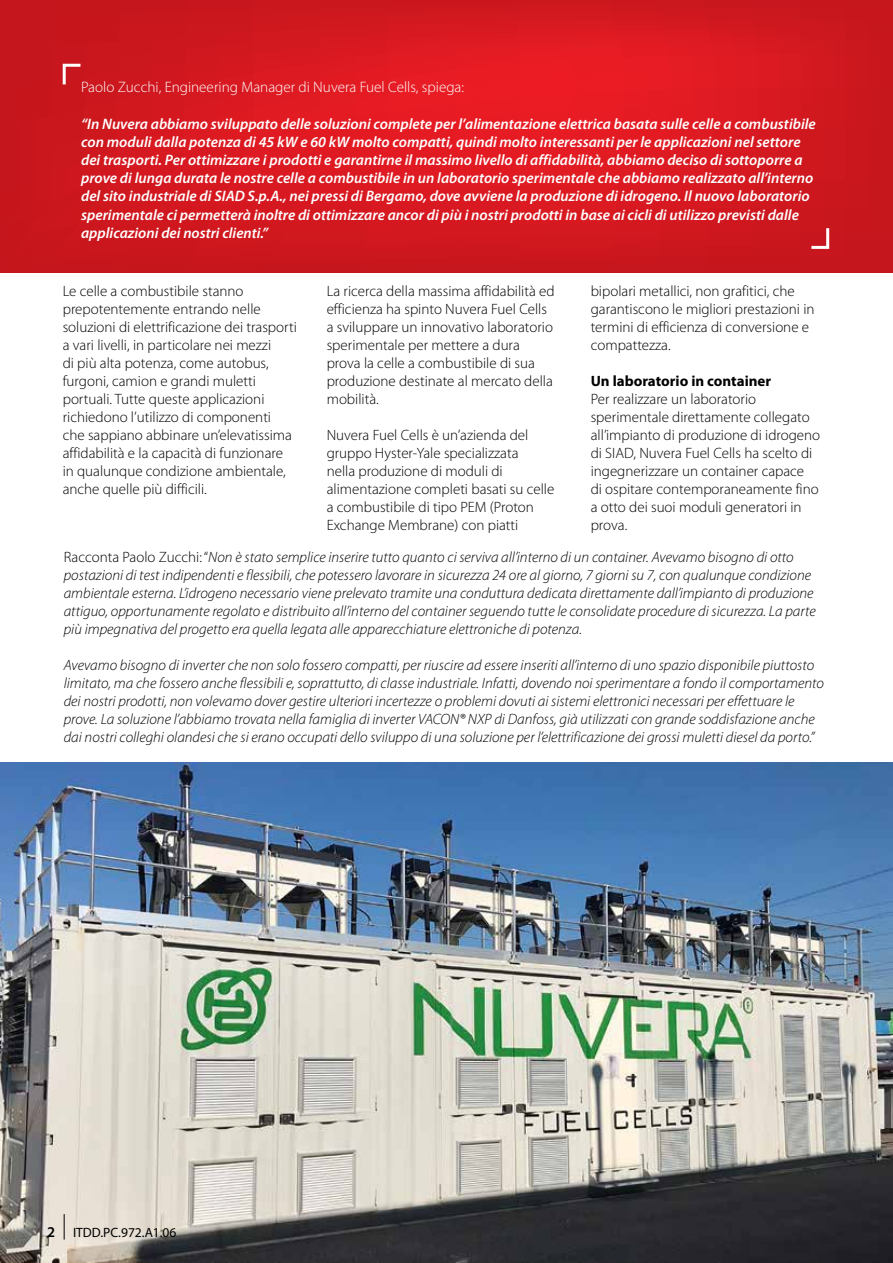
<style>
.page{position:relative;width:893px;height:1263px;background:#fff}
.page>*{position:absolute;margin:0;border:0;box-sizing:border-box;transform-origin:0 0}
.t1{font:italic 600 15.15px/18.1px "Myriad Pro";color:#fff}
.t2{font:300 15.15px "Myriad Pro";color:#fff}
.t3{font:italic 300 15px/18px "Myriad Pro";color:#000}
.t4{font:300 15px/18px "Myriad Pro";color:#000}
.t5{font:700 15px "Myriad Pro";color:#000}
.t6{font:13.5px "Myriad Pro";color:#000}
.s1{font-size:15px}
.s2{font-style:normal}
.s3{font-weight:600;font-size:15px}
</style>
<div class="page">
<img style="left:0;top:763px;width:893px;height:500px">
<svg style="left:0;top:0;width:893px;height:272px;background:#d4181f"></svg>
<svg style="left:64px;top:1214px;width:1px;height:25px"></svg>
<svg style="left:808px;top:225px;width:23px;height:25px"></svg>
<svg style="left:61px;top:62px;width:22px;height:25px"></svg>
<p class="t2" style="left:81px;top:79px;width:384px">Paolo Zucchi, Engineering Manager di Nuvera Fuel Cells, spiega:</p>
<p class="t1" style="left:81px;top:115px;width:736px">“In Nuvera abbiamo sviluppato delle soluzioni complete per l’alimentazione elettrica basata sulle celle a combustibile con moduli dalla potenza di 45 kW e 60 kW molto compatti, quindi molto interessanti per le applicazioni nel settore dei trasporti. Per ottimizzare i prodotti e garantirne il massimo livello di affidabilità, abbiamo deciso di sottoporre a prove di lunga durata le nostre celle a combustibile in un laboratorio sperimentale che abbiamo realizzato all’interno del sito industriale di SIAD S.p.A., nei pressi di Bergamo, dove avviene la produzione di idrogeno. Il nuovo laboratorio sperimentale ci permetterà inoltre di ottimizzare ancor di più i nostri prodotti in base ai cicli di utilizzo previsti dalle applicazioni dei <span class="s1">nostri clienti.”</span></p>
<p class="t4" style="left:63px;top:282px;width:236px">Le celle a combustibile stanno prepotentemente entrando nelle soluzioni di elettrificazione dei trasporti a vari livelli, in particolare nei mezzi<br>di più alta potenza, come autobus, furgoni, camion e grandi muletti portuali. Tutte queste applicazioni richiedono l’utilizzo di componenti che sappiano abbinare un’elevatissima affidabilità e la capacità di funzionare in qualunque condizione ambientale, anche quelle più difficili.</p>
<p class="t4" style="left:327px;top:282px;width:229px">La ricerca della massima affidabilità ed efficienza ha spinto Nuvera Fuel Cells a sviluppare un innovativo laboratorio sperimentale per mettere a dura prova la celle a combustibile di sua produzione destinate al mercato della mobilità.</p>
<p class="t4" style="left:591px;top:282px;width:225px">bipolari metallici, non grafitici, che garantiscono le migliori prestazioni in termini di efficienza di conversione e compattezza.</p>
<p class="t5" style="left:591px;top:373px;width:182px">Un laboratorio in container</p>
<p class="t4" style="left:591px;top:390px;width:231px">Per realizzare un laboratorio sperimentale direttamente collegato all’impianto di produzione di idrogeno di SIAD, Nuvera Fuel Cells ha scelto di ingegnerizzare un container capace<br>di ospitare contemporaneamente fino a otto dei suoi moduli generatori in prova.</p>
<p class="t3" style="left:64px;top:548px;width:754px"><span class="s2">Racconta Paolo Zucchi: “</span>Non è stato semplice inserire tutto quanto ci serviva all’interno di un container. Avevamo bisogno di otto postazioni di test indipendenti e flessibili, che potessero lavorare in sicurezza 24 ore al giorno, 7 giorni su 7, con qualunque condizione ambientale esterna. L’idrogeno necessario viene prelevato tramite una conduttura dedicata direttamente dall’impianto di produzione attiguo, opportunamente regolato e distribuito all’interno del container seguendo tutte le consolidate procedure di sicurezza. La parte più impegnativa del progetto era quella legata alle apparecchiature elettroniche di potenza.</p>
<p class="t3" style="left:64px;top:656px;width:762px">Avevamo bisogno di inverter che non solo fossero compatti, per riuscire ad essere inseriti all’interno di uno spazio disponibile piuttosto limitato, ma che fossero anche flessibili e, soprattutto, di classe industriale. Infatti, dovendo noi sperimentare a fondo il comportamento dei nostri prodotti, non volevamo dover gestire ulteriori incertezze o problemi dovuti ai sistemi elettronici necessari per effettuare le prove. La soluzione l’abbiamo trovata nella famiglia di inverter VACON® NXP di Danfoss, già utilizzati con grande soddisfazione anche dai nostri colleghi olandesi che si erano occupati dello sviluppo di una soluzione per l’elettrificazione dei grossi muletti diesel da porto.”</p>
<p class="t4" style="left:327px;top:426px;width:229px">Nuvera Fuel Cells è un’azienda del gruppo Hyster-Yale specializzata<br>nella produzione di moduli di alimentazione completi basati su celle a combustibile di tipo PEM (Proton Exchange Membrane) con piatti</p>
<p class="t6" style="left:47px;top:1225px;width:131px"><span class="s3">2</span> ITDD.PC.972.A1.06</p>
</div>
